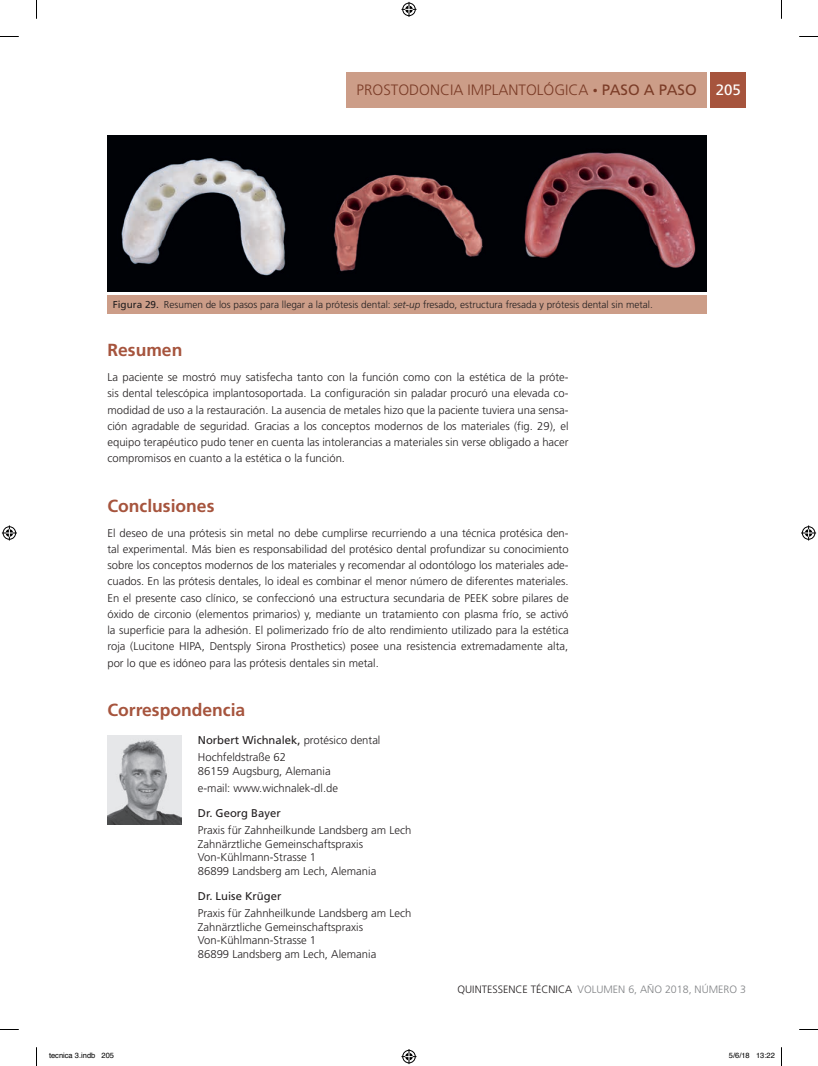
<style>
.page{position:relative;width:818px;height:1066px;background:#fff}
.page>*{position:absolute;margin:0;border:0;box-sizing:border-box;transform-origin:0 0}
.t1{font:700 17.5px "Frutiger LT Std";color:#a6543d}
.t2{font:300 15px "Frutiger LT Std";color:#7b3c27}
.t3{font:15px "Frutiger LT Std";color:#fff}
.t4{font:300 11.25px/16.2px "Frutiger LT Std";color:#231f20}
.t5{font:11.25px "Frutiger LT Std";color:#231f20}
.t6{font:300 10.62px "Frutiger LT Std";color:#808285}
.t7{font:300 10px "Frutiger LT Std";color:#231f20}
.t8{font:7.5px "Helvetica";color:#000}
.s1{font-weight:400;font-size:10px}
.s2{font-weight:400}
.s3{font-style:italic}
.s4{color:#231f20}
</style>
<div class="page">
<div style="left:710px;top:72px;width:35px;height:35px;background:#a6543d"></div>
<div style="left:346px;top:72px;width:360px;height:35px;background:#cc9d88"></div>
<div style="left:107px;top:295px;width:599px;height:18px;background:#cc9d88"></div>
<img style="left:107px;top:136px;width:599px;height:155px">
<img style="left:107px;top:735px;width:75px;height:89px">
<svg style="left:0;top:36px;width:19px;height:1px"></svg>
<svg style="left:799px;top:36px;width:18px;height:1px"></svg>
<svg style="left:36px;top:0;width:1px;height:19px"></svg>
<svg style="left:36px;top:1047px;width:1px;height:18px"></svg>
<svg style="left:401px;top:2px;width:15px;height:15px"></svg>
<svg style="left:401px;top:1049px;width:15px;height:14px"></svg>
<svg style="left:2px;top:525px;width:15px;height:15px"></svg>
<svg style="left:801px;top:525px;width:14px;height:15px"></svg>
<h2 class="t2" style="left:356px;top:82px;width:341px">PROSTODONCIA IMPLANTOLÓGICA <span class="s1">•</span> <span class="s2">PASO A PASO</span></h2>
<h2 class="t3" style="left:715px;top:81px;width:27px">205</h2>
<p class="t7" style="left:113px;top:298px;width:541px"><span class="s2">Figura 29.</span> Resumen de los pasos para llegar a la prótesis dental: <span class="s3">set-up</span> fresado, estructura fresada y prótesis dental sin metal.</p>
<h1 class="t1" style="left:107px;top:339px;width:76px">Resumen</h1>
<p class="t4" style="left:107px;top:369px;width:462px;text-align:justify">La paciente se mostró muy satisfecha tanto con la función como con la estética de la próte&shy;sis dental telescópica implantosoportada. La configuración sin paladar procuró una elevada co&shy;mo didad de uso a la restauración. La ausencia de metales hizo que la paciente tuviera una sensa&shy;ción agradable de seguridad. Gracias a los conceptos modernos de los materiales (fig. 29), el equipo terapéutico pudo tener en cuenta las intolerancias a materiales sin verse obligado a hacer compromisos en cuanto a la estética o la función.</p>
<h1 class="t1" style="left:107px;top:495px;width:108px">Conclusiones</h1>
<p class="t4" style="left:107px;top:524px;width:462px;text-align:justify">El deseo de una prótesis sin metal no debe cumplirse recurriendo a una técnica protésica den&shy;tal experimental. Más bien es responsabilidad del protésico dental profundizar su conocimiento sobre los conceptos modernos de los materiales y recomendar al odontólogo los materiales ade&shy;cuados. En las prótesis dentales, lo ideal es combinar el menor número de diferentes materiales.<br>En el presente caso clínico, se confeccionó una estructura secundaria de PEEK sobre pilares de óxido de circonio (elementos primarios) y, mediante un tratamiento con plasma frío, se activó la superficie para la adhesión. El polimerizado frío de alto rendimiento utilizado para la estética roja (Lucitone HIPA, Dentsply Sirona Prosthetics) posee una resistencia extremadamente alta, por lo que es idóneo para las prótesis dentales sin metal.</p>
<h1 class="t1" style="left:107px;top:699px;width:139px">Correspondencia</h1>
<p class="t4" style="left:198px;top:731px;width:184px;line-height:17.2px"><span class="s2">Norbert Wichnalek,</span> protésico dental<br>Hochfeldstraße 62</p>
<p class="t4" style="left:198px;top:762px;width:142px;line-height:17.2px">86159 Augsburg, Alemania e-mail: www.wichnalek-dl.de</p>
<p class="t5" style="left:198px;top:805px;width:84px">Dr. Georg Bayer</p>
<p class="t4" style="left:198px;top:823px;width:215px;line-height:13.8px">Praxis für Zahnheilkunde Landsberg am Lech Zahnärztliche Gemeinschaftspraxis Von-Kühlmann-Strasse 1<br>86899 Landsberg am Lech, Alemania</p>
<p class="t5" style="left:198px;top:888px;width:85px">Dr. Luise Krüger</p>
<p class="t4" style="left:198px;top:906px;width:215px;line-height:13.8px">Praxis für Zahnheilkunde Landsberg am Lech Zahnärztliche Gemeinschaftspraxis Von-Kühlmann-Strasse 1<br>86899 Landsberg am Lech, Alemania</p>
<p class="t6" style="left:457px;top:982px;width:290px"><span class="s4">QUINTESSENCE TÉCNICA</span> VOLUMEN 6, AÑO 2018, NÚMERO 3</p>
<p class="t8" style="left:49px;top:1049px;width:67px">tecnica 3.indb 205</p>
<p class="t8" style="left:728px;top:1049px;width:47px">5/6/18 13:22</p>
</div>
